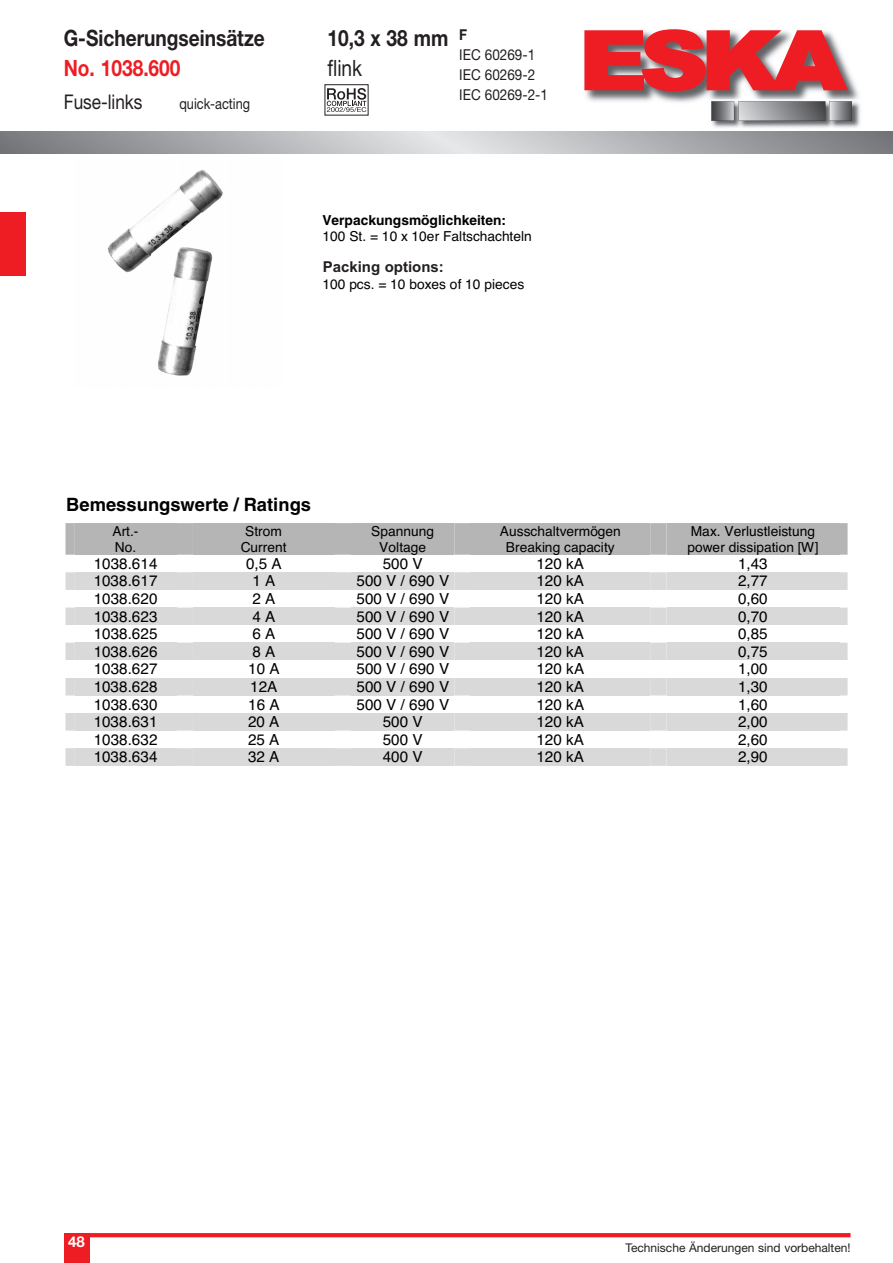
<style>
.page{position:relative;width:893px;height:1263px;background:#fff}
.page>*{position:absolute;margin:0;border:0;box-sizing:border-box;transform-origin:0 0}
.t1{font:700 22.5px "Helvetica Neue";color:#231f20;scale:.85 1}
.t2{font:700 22.5px "Helvetica Neue";color:#ee1d23;scale:.85 1}
.t3{font:22.5px "Helvetica Neue";color:#231f20;scale:.85 1}
.t4{font:20.25px "Helvetica Neue";color:#231f20;scale:.85 1}
.t5{font:700 18.3px "Helvetica";color:#000}
.t6{font:15.3px "Helvetica";color:#000}
.t7{font:15px/19.8px "Helvetica Neue";color:#231f20;scale:.9 1}
.t8{font:700 15px "Arial";color:#231f20}
.t9{font:15px "Helvetica Neue";color:#231f20;scale:.85 1}
.t10{font:700 15px "Helvetica Neue";color:#fff}
.t11{font:700 15px "Helvetica Neue";color:#231f20;scale:.9 1}
.t12{font:13.8px/15.8px "Helvetica";letter-spacing:.005em;color:#000;text-align:center}
.t13{font:700 13.8px "Helvetica";letter-spacing:.005em;color:#000}
.t14{font:12px "Helvetica Neue";color:#231f20}
</style>
<div class="page">
<svg style="left:89px;top:1233px;width:761px;height:4px;background:#ee2026"></svg>
<div style="left:64px;top:1233px;width:25px;height:30px;background:#ee1d23"></div>
<img style="left:585px;top:69px;width:274px;height:34px">
<svg style="left:584px;top:29px;width:264px;height:62px;background:#db484d"></svg>
<img style="left:709px;top:99px;width:151px;height:29px">
<svg style="left:711px;top:101px;width:141px;height:20px;background:#8c8c8f"></svg>
<svg style="left:0;top:132px;width:893px;height:21px;background:#acadb0"></svg>
<img style="left:107px;top:170px;width:116px;height:206px">
<div style="left:65px;top:523px;width:782px;height:32px;background:#b5b5b5"></div>
<div style="left:667px;top:523px;width:172px;height:16px;background:#b5b5b5"></div>
<div style="left:667px;top:539px;width:172px;height:16px;background:#b5b5b5"></div>
<div style="left:65px;top:572px;width:782px;height:18px;background:#d9d9d9"></div>
<div style="left:667px;top:572px;width:172px;height:18px;background:#d9d9d9"></div>
<div style="left:65px;top:608px;width:782px;height:17px;background:#d9d9d9"></div>
<div style="left:667px;top:608px;width:172px;height:17px;background:#d9d9d9"></div>
<div style="left:65px;top:643px;width:782px;height:17px;background:#d9d9d9"></div>
<div style="left:667px;top:643px;width:172px;height:17px;background:#d9d9d9"></div>
<div style="left:65px;top:678px;width:782px;height:18px;background:#d9d9d9"></div>
<div style="left:667px;top:678px;width:172px;height:18px;background:#d9d9d9"></div>
<div style="left:65px;top:713px;width:782px;height:18px;background:#d9d9d9"></div>
<div style="left:667px;top:713px;width:172px;height:18px;background:#d9d9d9"></div>
<div style="left:65px;top:748px;width:782px;height:18px;background:#d9d9d9"></div>
<div style="left:667px;top:748px;width:172px;height:18px;background:#d9d9d9"></div>
<div style="left:0;top:213px;width:26px;height:63px;background:#ee1d23"></div>
<div style="left:324px;top:84px;width:45px;height:32px;border:1px solid #231f20"></div>
<svg style="left:327px;top:88px;width:39px;height:24px"></svg>
<h1 class="t1" style="left:64px;top:30px;width:238px">G-Sicherungseinsätze</h1>
<h1 class="t1" style="left:327px;top:30px;width:144px">10,3 x 38 mm</h1>
<h1 class="t2" style="left:64px;top:60px;width:139px">No. 1038.600</h1>
<h1 class="t3" style="left:327px;top:60px;width:42px">flink</h1>
<h2 class="t4" style="left:64px;top:94px;width:94px">Fuse-links</h2>
<p class="t9" style="left:179px;top:98px;width:85px">quick-acting</p>
<p class="t11" style="left:459px;top:30px;width:10px">F</p>
<p class="t7" style="left:459px;top:47px;width:100px">IEC 60269-1<br>IEC 60269-2<br>IEC 60269-2-1</p>
<p class="t13" style="left:322px;top:215px;width:185px">Verpackungsmöglichkeiten:</p>
<p class="t12" style="left:322px;top:230px;width:211px">100 St. = 10 x 10er Faltschachteln</p>
<p class="t13" style="left:322px;top:262px;width:120px">Packing opinions:</p>
<p class="t12" style="left:322px;top:277px;width:203px">100 pcs. = 10 boxes of 10 pieces</p>
<p class="t8" style="left:323px;top:262px;width:123px">Packing options:</p>
<p class="t5" style="left:66px;top:498px;width:246px">Bemessungswerte / Ratings</p>
<p class="t12" style="left:112px;top:525px;width:28px;text-align:left">Art.-<br>No.</p>
<p class="t12" style="left:241px;top:525px;width:48px">Strom<br>Current</p>
<p class="t12" style="left:371px;top:525px;width:64px">Spannung<br>Voltage</p>
<p class="t12" style="left:500px;top:525px;width:123px">Ausschaltvermögen<br>Breaking capacity</p>
<p class="t12" style="left:687px;top:525px;width:133px;text-align:left">Max. Verlustleistung power dissipation [W]</p>
<p class="t6" style="left:94px;top:558px;width:65px">1038.614</p>
<p class="t6" style="left:246px;top:558px;width:37px">0,5 A</p>
<p class="t6" style="left:383px;top:558px;width:41px">500 V</p>
<p class="t6" style="left:536px;top:558px;width:49px">120 kA</p>
<p class="t6" style="left:738px;top:558px;width:31px">1,43</p>
<p class="t6" style="left:94px;top:575px;width:65px">1038.617</p>
<p class="t6" style="left:252px;top:575px;width:24px">1 A</p>
<p class="t6" style="left:356px;top:575px;width:94px">500 V / 690 V</p>
<p class="t6" style="left:536px;top:575px;width:49px">120 kA</p>
<p class="t6" style="left:738px;top:575px;width:31px">2,77</p>
<p class="t6" style="left:94px;top:593px;width:65px">1038.620</p>
<p class="t6" style="left:252px;top:593px;width:24px">2 A</p>
<p class="t6" style="left:356px;top:593px;width:94px">500 V / 690 V</p>
<p class="t6" style="left:536px;top:593px;width:49px">120 kA</p>
<p class="t6" style="left:738px;top:593px;width:31px">0,60</p>
<p class="t6" style="left:94px;top:611px;width:65px">1038.623</p>
<p class="t6" style="left:252px;top:611px;width:24px">4 A</p>
<p class="t6" style="left:356px;top:611px;width:94px">500 V / 690 V</p>
<p class="t6" style="left:536px;top:611px;width:49px">120 kA</p>
<p class="t6" style="left:738px;top:611px;width:31px">0,70</p>
<p class="t6" style="left:94px;top:628px;width:65px">1038.625</p>
<p class="t6" style="left:252px;top:628px;width:24px">6 A</p>
<p class="t6" style="left:356px;top:628px;width:94px">500 V / 690 V</p>
<p class="t6" style="left:536px;top:628px;width:49px">120 kA</p>
<p class="t6" style="left:738px;top:628px;width:31px">0,85</p>
<p class="t6" style="left:94px;top:646px;width:65px">1038.626</p>
<p class="t6" style="left:252px;top:646px;width:24px">8 A</p>
<p class="t6" style="left:356px;top:646px;width:94px">500 V / 690 V</p>
<p class="t6" style="left:536px;top:646px;width:49px">120 kA</p>
<p class="t6" style="left:738px;top:646px;width:31px">0,75</p>
<p class="t6" style="left:94px;top:663px;width:65px">1038.627</p>
<p class="t6" style="left:248px;top:663px;width:33px">10 A</p>
<p class="t6" style="left:357px;top:663px;width:94px">500 V / 690 V</p>
<p class="t6" style="left:536px;top:663px;width:49px">120 kA</p>
<p class="t6" style="left:738px;top:663px;width:31px">1,00</p>
<p class="t6" style="left:94px;top:681px;width:65px">1038.628</p>
<p class="t6" style="left:250px;top:681px;width:29px">12A</p>
<p class="t6" style="left:356px;top:681px;width:94px">500 V / 690 V</p>
<p class="t6" style="left:536px;top:681px;width:49px">120 kA</p>
<p class="t6" style="left:738px;top:681px;width:31px">1,30</p>
<p class="t6" style="left:94px;top:699px;width:65px">1038.630</p>
<p class="t6" style="left:248px;top:699px;width:33px">16 A</p>
<p class="t6" style="left:357px;top:699px;width:94px">500 V / 690 V</p>
<p class="t6" style="left:536px;top:699px;width:49px">120 kA</p>
<p class="t6" style="left:738px;top:699px;width:31px">1,60</p>
<p class="t6" style="left:94px;top:716px;width:65px">1038.631</p>
<p class="t6" style="left:248px;top:716px;width:33px">20 A</p>
<p class="t6" style="left:383px;top:716px;width:41px">500 V</p>
<p class="t6" style="left:536px;top:716px;width:49px">120 kA</p>
<p class="t6" style="left:738px;top:716px;width:31px">2,00</p>
<p class="t6" style="left:94px;top:734px;width:65px">1038.632</p>
<p class="t6" style="left:248px;top:734px;width:33px">25 A</p>
<p class="t6" style="left:383px;top:734px;width:41px">500 V</p>
<p class="t6" style="left:536px;top:734px;width:49px">120 kA</p>
<p class="t6" style="left:738px;top:734px;width:31px">2,60</p>
<p class="t6" style="left:94px;top:751px;width:65px">1038.634</p>
<p class="t6" style="left:248px;top:751px;width:33px">32 A</p>
<p class="t6" style="left:383px;top:751px;width:41px">400 V</p>
<p class="t6" style="left:536px;top:751px;width:49px">120 kA</p>
<p class="t6" style="left:738px;top:751px;width:31px">2,90</p>
<p class="t10" style="left:68px;top:1236px;width:18px">48</p>
<p class="t14" style="left:625px;top:1244px;width:227px">Technische Änderungen sind vorbehalten!</p>
</div>
